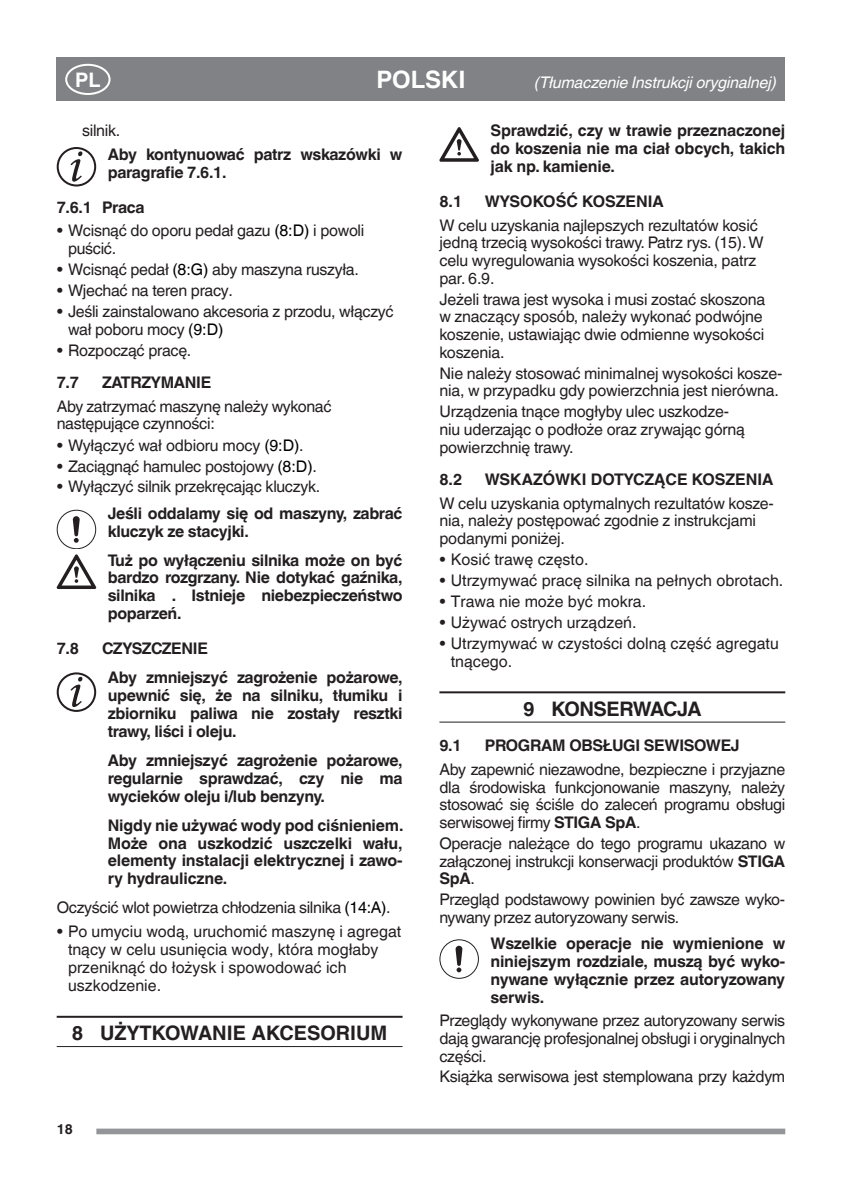
<style>
.page{position:relative;width:842px;height:1191px;background:#fff}
.page>*{position:absolute;margin:0;border:0;box-sizing:border-box;transform-origin:0 0}
.t1{font:700 24px "Helvetica World";color:#fff}
.t2{font:700 20px "Helvetica World";color:#231f20}
.t3{font:700 20px "Helvetica World";letter-spacing:-.03em;color:#231f20}
.t4{font:700 20px "Helvetica World";color:#fff}
.t5{font:16px/17.8px "Helvetica World";letter-spacing:-.01em;color:#231f20}
.t6{font:700 16px/17.8px "Helvetica World";letter-spacing:-.02em;color:#231f20;text-align:justify}
.t7{font:700 16px "Helvetica World";color:#231f20}
.t8{font:italic 16px "Helvetica World";letter-spacing:-.01em;color:#fff}
.t9{font:700 14px "Helvetica World";color:#231f20}
.s1{color:#000001}
.s2{font-weight:700}
</style>
<div class="page">
<div style="left:57px;top:58px;width:728px;height:43px;background:#808285"></div>
<div style="left:96px;top:1128px;width:689px;height:6px;background:#939598"></div>
<div style="left:65px;top:64px;width:46px;height:31px;border:2px solid #fff;border-radius:50%"></div>
<hr style="left:57px;top:1015px;width:346px;height:2px;background:#231f20">
<hr style="left:57px;top:1046px;width:346px;height:1px;background:#231f20">
<div style="left:57px;top:147px;width:39px;height:39px;border:2px solid #231f20;border-radius:50%"></div>
<svg style="left:70px;top:151px;width:12px;height:31px"></svg>
<div style="left:57px;top:510px;width:39px;height:39px;border:1px solid #231f20;border-radius:50%"></div>
<svg style="left:73px;top:516px;width:7px;height:27px"></svg>
<svg style="left:57px;top:554px;width:39px;height:35px"></svg>
<div style="left:57px;top:672px;width:39px;height:39px;border:2px solid #231f20;border-radius:50%"></div>
<svg style="left:70px;top:677px;width:12px;height:30px"></svg>
<hr style="left:439px;top:691px;width:346px;height:2px;background:#231f20">
<hr style="left:439px;top:721px;width:346px;height:1px;background:#231f20">
<svg style="left:439px;top:127px;width:40px;height:35px"></svg>
<div style="left:439px;top:939px;width:40px;height:39px;border:1px solid #231f20;border-radius:50%"></div>
<svg style="left:455px;top:945px;width:7px;height:27px"></svg>
<p class="t4" style="left:75px;top:68px;width:27px">PL</p>
<h1 class="t1" style="left:376px;top:66px;width:91px">POLSKI</h1>
<p class="t8" style="left:534px;top:73px;width:244px">(Tłumaczenie Instrukcji oryginalnej)</p>
<p class="t5" style="left:82px;top:122px;width:39px">silnik.</p>
<p class="t6" style="left:108px;top:145px;width:296px">Aby kontynuować patrz wskazówki w paragrafie 7.6.1.</p>
<p class="t6" style="left:57px;top:198px;width:90px">7.6.1 Praca</p>
<p class="t5" style="left:68px;top:222px;width:298px;text-indent:-11px">• Wcisnąć do oporu pedał gazu <span class="s1">(8:D)</span> i powoli puścić.</p>
<p class="t5" style="left:57px;top:261px;width:304px">• Wcisnąć pedał <span class="s1">(8:G)</span> aby maszyna ruszyła.</p>
<p class="t5" style="left:57px;top:282px;width:178px">• Wjechać na teren pracy.</p>
<p class="t5" style="left:68px;top:302px;width:327px;text-indent:-11px">• Jeśli zainstalowano akcesoria z przodu, włączyć wał poboru mocy <span class="s1">(9:D)</span></p>
<p class="t5" style="left:57px;top:341px;width:136px">• Rozpocząć pracę.</p>
<p class="t6" style="left:57px;top:374px;width:24px">7.7</p>
<p class="t6" style="left:102px;top:374px;width:111px">ZATRZYMANIE</p>
<p class="t5" style="left:57px;top:397px;width:276px">Aby zatrzymać maszynę należy wykonać następujące czynności:</p>
<p class="t5" style="left:57px;top:436px;width:248px">• Wyłączyć wał odbioru mocy <span class="s1">(9:D)</span>.</p>
<p class="t5" style="left:57px;top:457px;width:262px">• Zaciągnąć hamulec postojowy <span class="s1">(8:D)</span>.</p>
<p class="t5" style="left:57px;top:478px;width:265px">• Wyłączyć silnik przekręcając kluczyk.</p>
<p class="t6" style="left:108px;top:504px;width:296px">Jeśli oddalamy się od maszyny, zabrać kluczyk ze stacyjki.</p>
<p class="t6" style="left:108px;top:551px;width:296px">Tuż po wyłączeniu silnika może on być bardzo rozgrzany. Nie dotykać gaźnika, silnika . Istnieje niebezpieczeństwo poparzeń.</p>
<p class="t6" style="left:57px;top:640px;width:24px">7.8</p>
<p class="t6" style="left:108px;top:634px;width:296px;line-height:29.2px;text-indent:-6px">CZYSZCZENIE<br>Aby zmniejszyć zagrożenie pożarowe,</p>
<p class="t6" style="left:108px;top:687px;width:296px">upewnić się, że na silniku, tłumiku i zbiorniku paliwa nie zostały resztki trawy, liści i oleju.</p>
<p class="t6" style="left:108px;top:751px;width:296px">Aby zmniejszyć zagrożenie pożarowe, regularnie sprawdzać, czy nie ma wycieków oleju i/lub benzyny.</p>
<p class="t6" style="left:108px;top:816px;width:297px">Nigdy nie używać wody pod ciśnieniem.<br>Może ona uszkodzić uszczelki wału, elementy instalacji elektrycznej i zawo&shy;ry hydrauliczne.</p>
<p class="t5" style="left:57px;top:899px;width:335px">Oczyścić wlot powietrza chłodzenia silnika <span class="s1">(14:A)</span>.</p>
<p class="t5" style="left:68px;top:922px;width:335px;text-indent:-11px">• Po umyciu wodą, uruchomić maszynę i agregat tnący w celu usunięcia wody, która mogłaby przeniknąć do łożysk i spowodować ich uszkodzenie.</p>
<p class="t2" style="left:72px;top:1021px;width:317px">8 UŻYTKOWANIE AKCESORIUM</p>
<p class="t6" style="left:490px;top:122px;width:296px">Sprawdzić, czy w trawie przeznaczonej do koszenia nie ma ciał obcych, takich jak np. kamienie.</p>
<p class="t6" style="left:439px;top:193px;width:24px">8.1</p>
<p class="t7" style="left:485px;top:192px;width:181px">WYSOKOŚĆ KOSZENIA</p>
<p class="t5" style="left:439px;top:216px;width:326px">W celu uzyskania najlepszych rezultatów kosić jedną trzecią wysokości trawy. Patrz rys. (15). W celu wyregulowania wysokości koszenia, patrz par. 6.9.</p>
<p class="t5" style="left:439px;top:290px;width:327px">Jeżeli trawa jest wysoka i musi zostać skoszona w znaczący sposób, należy wykonać podwójne koszenie, ustawiając dwie odmienne wysokości koszenia.</p>
<p class="t5" style="left:439px;top:364px;width:344px">Nie należy stosować minimalnej wysokości kosze&shy;nia, w przypadku gdy powierzchnia jest nierówna.</p>
<p class="t5" style="left:439px;top:403px;width:307px">Urządzenia tnące mogłyby ulec uszkodze&shy;niu uderzając o podłoże oraz zrywając górną powierzchnię trawy.</p>
<p class="t6" style="left:439px;top:471px;width:24px">8.2</p>
<p class="t7" style="left:485px;top:470px;width:290px">WSKAZÓWKI DOTYCZĄCE KOSZENIA</p>
<p class="t5" style="left:439px;top:494px;width:336px">W celu uzyskania optymalnych rezultatów kosze&shy;nia, należy postępować zgodnie z instrukcjami podanymi poniżej.</p>
<p class="t5" style="left:439px;top:550px;width:151px">• Kosić trawę często.</p>
<p class="t5" style="left:439px;top:571px;width:345px">• Utrzymywać pracę silnika na pełnych obrotach.</p>
<p class="t5" style="left:439px;top:592px;width:208px">• Trawa nie może być mokra.</p>
<p class="t5" style="left:439px;top:613px;width:199px">• Używać ostrych urządzeń.</p>
<p class="t5" style="left:451px;top:634px;width:329px;text-indent:-11px">• Utrzymywać w czystości dolną część agregatu tnącego.</p>
<p class="t3" style="left:523px;top:697px;width:180px">9 KONSERWACJA</p>
<p class="t6" style="left:439px;top:737px;width:24px">9.1</p>
<p class="t6" style="left:485px;top:737px;width:256px">PROGRAM OBSŁUGI SEWISOWEJ</p>
<p class="t5" style="left:439px;top:760px;width:347px;text-align:justify">Aby zapewnić niezawodne, bezpieczne i przyjazne dla środowiska funkcjonowanie maszyny, należy stosować się ściśle do zaleceń programu obsługi serwisowej firmy <span class="s2">STIGA SpA</span>.</p>
<p class="t5" style="left:439px;top:834px;width:347px;text-align:justify">Operacje należące do tego programu ukazano w załączonej instrukcji konserwacji produktów <span class="s2">STIGA SpA</span>.</p>
<p class="t5" style="left:439px;top:890px;width:347px">Przegląd podstawowy powinien być zawsze wyko&shy;nywany przez autoryzowany serwis.</p>
<p class="t6" style="left:490px;top:934px;width:296px">Wszelkie operacje nie wymienione w niniejszym rozdziale, muszą być wyko&shy;nywane wyłącznie przez autoryzowany serwis.</p>
<p class="t5" style="left:439px;top:1011px;width:347px;text-align:justify">Przeglądy wykonywane przez autoryzowany serwis dają gwarancję profesjonalnej obsługi i oryginalnych części.</p>
<p class="t5" style="left:439px;top:1067px;width:347px">Książka serwisowa jest stemplowana przy każdym</p>
<p class="t9" style="left:57px;top:1121px;width:18px">18</p>
</div>
